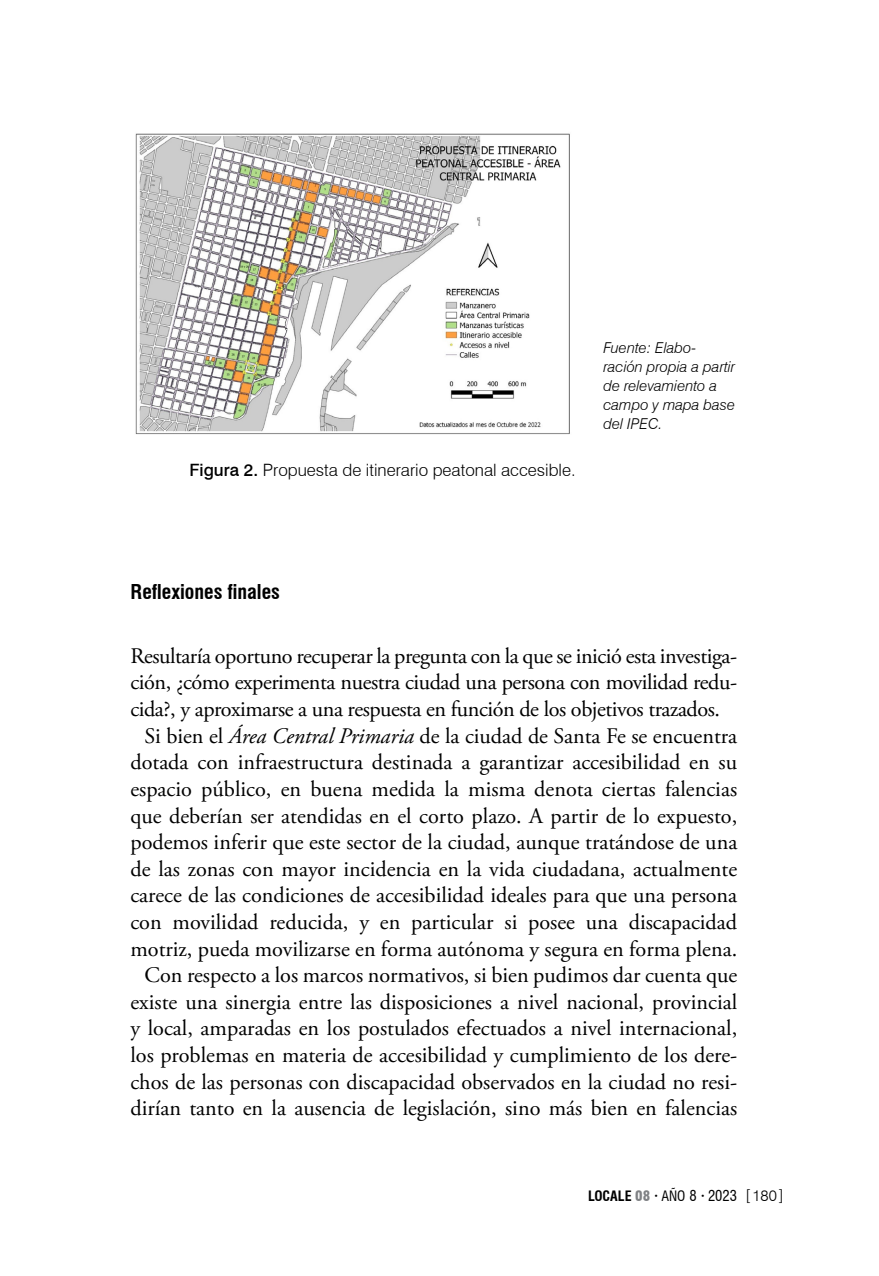
<style>
.page{position:relative;width:879px;height:1276px;background:#fff}
.page>*{position:absolute;margin:0;border:0;box-sizing:border-box;transform-origin:0 0}
.t1{font:22.2px "Adobe Garamond Pro";color:#000}
.t2{font:22.2px "Adobe Garamond Pro";letter-spacing:-.02em;color:#000}
.t3{font:700 condensed 20px "Swiss 721 BT";color:#000}
.t4{font:300 17px "Swiss 721 BT";color:#000}
.t5{font:italic 300 15px/19px "Swiss 721 BT";color:#000}
.t6{font:700 condensed 14px "Swiss 721 BT";color:#000}
.s1{font-weight:500}
.s2{font-style:italic}
.s3{font-weight:900;color:#808285}
.s4{font-weight:400}
.s5{font-weight:400;font-size:14.6px}
.s6{font-weight:300;font-stretch:normal;font-size:15px}
.s7{font-weight:300;font-stretch:normal;font-size:15.4px}
</style>
<div class="page">
<img style="left:135px;top:133px;width:435px;height:302px">
<p class="t4" style="left:189px;top:459px;width:387px"><span class="s1">Figura 2.</span> Propuesta de itinerario peatonal accesible.</p>
<p class="t5" style="left:603px;top:338px;width:133px">Fuente: Elabo&shy;ración propia a partir de relevamiento a campo y mapa base del IPEC.</p>
<p class="t3" style="left:130px;top:580px;width:151px">Reflexiones finales</p>
<p class="t2" style="left:130px;top:642px;width:608px">Resultaría oportuno recuperar la pregunta con la que se inició esta investiga-</p>
<p class="t2" style="left:130px;top:669px;width:608px">ción, ¿cómo experimenta nuestra ciudad una persona con movilidad redu-</p>
<p class="t2" style="left:130px;top:696px;width:591px">cida?, y aproximarse a una respuesta en función de los objetivos trazados.</p>
<p class="t1" style="left:145px;top:722px;width:594px">Si bien el <span class="s2">Área Central Primaria</span> de la ciudad de Santa Fe se encuentra</p>
<p class="t1" style="left:130px;top:749px;width:608px">dotada con infraestructura destinada a garantizar accesibilidad en su</p>
<p class="t1" style="left:130px;top:775px;width:608px">espacio público, en buena medida la misma denota ciertas falencias</p>
<p class="t1" style="left:130px;top:802px;width:608px">que deberían ser atendidas en el corto plazo. A partir de lo expuesto,</p>
<p class="t1" style="left:130px;top:828px;width:608px">podemos inferir que este sector de la ciudad, aunque tratándose de una</p>
<p class="t1" style="left:130px;top:855px;width:608px">de las zonas con mayor incidencia en la vida ciudadana, actualmente</p>
<p class="t1" style="left:130px;top:882px;width:608px">carece de las condiciones de accesibilidad ideales para que una persona</p>
<p class="t1" style="left:130px;top:908px;width:608px">con movilidad reducida, y en particular si posee una discapacidad</p>
<p class="t1" style="left:130px;top:935px;width:608px">motriz, pueda movilizarse en forma autónoma y segura en forma plena.</p>
<p class="t1" style="left:145px;top:961px;width:594px">Con respecto a los marcos normativos, si bien pudimos dar cuenta que</p>
<p class="t1" style="left:130px;top:988px;width:608px">existe una sinergia entre las disposiciones a nivel nacional, provincial</p>
<p class="t1" style="left:130px;top:1015px;width:608px">y local, amparadas en los postulados efectuados a nivel internacional,</p>
<p class="t1" style="left:130px;top:1041px;width:608px">los problemas en materia de accesibilidad y cumplimiento de los dere-</p>
<p class="t1" style="left:130px;top:1068px;width:608px">chos de las personas con discapacidad observados en la ciudad no resi-</p>
<p class="t1" style="left:130px;top:1095px;width:608px">dirían tanto en la ausencia de legislación, sino más bien en falencias</p>
<p class="t6" style="left:588px;top:1187px;width:197px">LOCALE <span class="s3">08</span> · <span class="s4">AÑO</span> <span class="s5">8</span> · <span class="s5">2023</span> <span class="s6">[</span><span class="s7">180</span><span class="s6">]</span></p>
</div>
